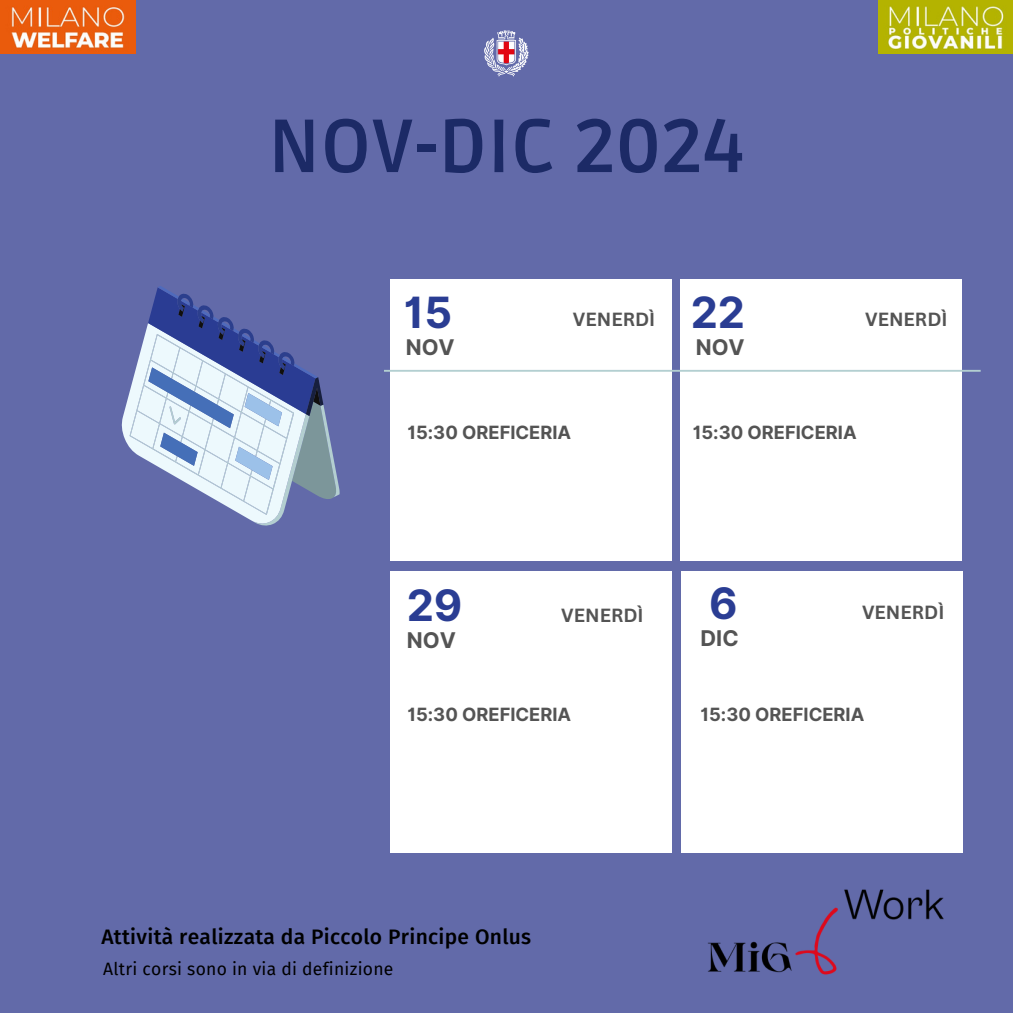
<style>
.page{position:relative;width:1013px;height:1013px;background:#fff}
.page>*{position:absolute;margin:0;border:0;box-sizing:border-box;transform-origin:0 0}
.t1{font:700 75px "Ruda";color:#1c2a66}
.t2{font:700 43.25px "Inter";color:#2a3d93}
.t3{font:700 43.12px "Inter";color:#2a3d93}
.t4{font:700 21.62px "Inter";color:#545454}
.t5{font:500 21px "Fira Sans";letter-spacing:.015em;color:#000}
.t6{font:700 18.5px "Canva Sans";color:#545454}
.t7{font:700 18.25px "Inter";color:#545454}
.t8{font:17.5px "Fira Sans";letter-spacing:.015em;color:#000}
</style>
<div class="page">
<div style="left:0;top:0;width:1012px;height:1012px;background:#626aa9"></div>
<img style="left:878px;top:0;width:134px;height:53px">
<img style="left:0;top:0;width:135px;height:53px">
<img style="left:484px;top:30px;width:45px;height:47px">
<img style="left:708px;top:889px;width:236px;height:86px">
<div style="left:681px;top:571px;width:281px;height:281px;background:#fff"></div>
<div style="left:390px;top:279px;width:281px;height:281px;background:#fff"></div>
<div style="left:390px;top:571px;width:281px;height:281px;background:#fff"></div>
<div style="left:680px;top:279px;width:281px;height:281px;background:#fff"></div>
<hr style="left:384px;top:370px;width:596px;height:2px;background:#b3cfd1">
<svg style="left:121px;top:286px;width:218px;height:239px"></svg>
<p class="t1" style="left:268px;top:103px;width:478px">NOV-DIC 2024</p>
<h4 class="t3" style="left:404px;top:286px;width:50px">15</h4>
<h4 class="t4" style="left:406px;top:334px;width:50px">NOV</h4>
<h2 class="t6" style="left:573px;top:306px;width:84px">VENERDÌ</h2>
<p class="t3" style="left:690px;top:286px;width:56px">22</p>
<h2 class="t4" style="left:695px;top:334px;width:50px">NOV</h2>
<h4 class="t6" style="left:865px;top:306px;width:84px">VENERDÌ</h4>
<h4 class="t7" style="left:407px;top:422px;width:165px">15:30 OREFICERIA</h4>
<h4 class="t7" style="left:692px;top:422px;width:165px">15:30 OREFICERIA</h4>
<h4 class="t2" style="left:407px;top:579px;width:57px">29</h4>
<h4 class="t2" style="left:709px;top:577px;width:30px">6</h4>
<h4 class="t6" style="left:561px;top:602px;width:84px">VENERDÌ</h4>
<h2 class="t4" style="left:407px;top:627px;width:51px">NOV</h2>
<p class="t4" style="left:700px;top:625px;width:40px">DIC</p>
<p class="t6" style="left:862px;top:599px;width:84px">VENERDÌ</p>
<h3 class="t7" style="left:407px;top:703px;width:165px">15:30 OREFICERIA</h3>
<p class="t7" style="left:700px;top:703px;width:165px">15:30 OREFICERIA</p>
<p class="t5" style="left:101px;top:924px;width:431px">Attività realizzata da Piccolo Principe Onlus</p>
<p class="t8" style="left:103px;top:958px;width:292px">Altri corsi sono in via di definizione</p>
</div>
